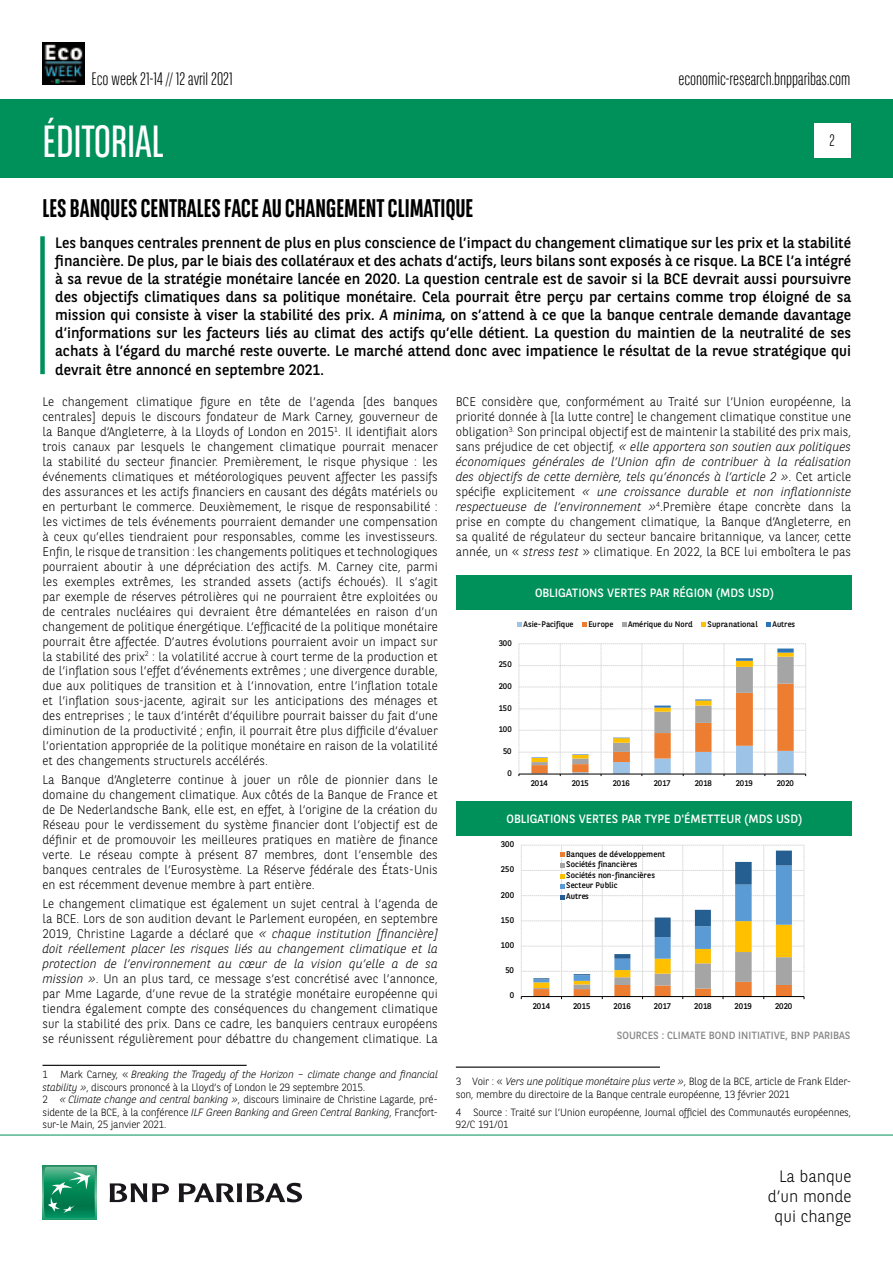
<style>
.page{position:relative;width:893px;height:1263px;background:#fff}
.page>*{position:absolute;margin:0;border:0;box-sizing:border-box;transform-origin:0 0}
.t1{font:45px "BNPP Sans Condensed";color:#fff}
.t2{font:700 25.5px "BNPP Sans Condensed";color:#000}
.t3{font:300 18px "BNPP Sans Condensed";color:#000}
.t4{font:300 16.5px/19.8px "BNPP Sans";color:#000;text-align:right}
.t5{font:300 16.5px "BNPP Sans Condensed";color:#000}
.t6{font:15px/18.1px "BNPP Sans";color:#000;text-align:justify}
.t7{font:300 12.45px/15px "BNPP Sans";color:#000;text-align:justify}
.t8{font:12px "BNPP Sans";color:#fff}
.t9{font:300 10.5px/12.6px "BNPP Sans";letter-spacing:-.02em;color:#000}
.t10{font:10.5px "BNPP Sans";color:#878787}
.t11{font:8.25px/10.6px "BNPP Sans";color:#000}
.t12{font:8.1px "BNPP Sans";letter-spacing:-.01em;color:#000}
.s1{font-style:italic}
</style>
<div class="page">
<div style="left:1px;top:99px;width:892px;height:78px;background:#00915b"></div>
<svg style="left:43px;top:1166px;width:53px;height:53px"></svg>
<svg style="left:44px;top:1167px;width:51px;height:51px;background:#26996e"></svg>
<svg style="left:110px;top:1183px;width:59px;height:19px"></svg>
<svg style="left:179px;top:1183px;width:123px;height:19px"></svg>
<hr style="left:0;top:1135px;width:893px;height:1px;background:#00915b">
<div style="left:814px;top:123px;width:36px;height:34px;background:#fff"></div>
<img style="left:43px;top:43px;width:42px;height:42px">
<div style="left:40px;top:236px;width:5px;height:138px;background:#00915b"></div>
<hr style="left:43px;top:1065px;width:204px;height:1px;background:#000">
<hr style="left:456px;top:1066px;width:204px;height:2px;background:#000">
<svg style="left:519px;top:643px;width:287px;height:133px"></svg>
<svg style="left:518px;top:623px;width:4px;height:4px"></svg>
<svg style="left:582px;top:623px;width:4px;height:4px"></svg>
<svg style="left:622px;top:623px;width:4px;height:4px"></svg>
<svg style="left:701px;top:623px;width:5px;height:4px"></svg>
<svg style="left:766px;top:623px;width:5px;height:4px"></svg>
<div style="left:457px;top:575px;width:395px;height:34px;background:#00915b"></div>
<svg style="left:521px;top:845px;width:284px;height:154px"></svg>
<div style="left:457px;top:801px;width:395px;height:35px;background:#00915b"></div>
<h3 class="t3" style="left:91px;top:67px;width:143px">Eco week 21-14 // 12 avril 2021</h3>
<h1 class="t1" style="left:43px;top:113px;width:123px">ÉDITORIAL</h1>
<h3 class="t3" style="left:678px;top:67px;width:174px">economic-research.bnpparibas.com</h3>
<h3 class="t5" style="left:829px;top:130px;width:7px">2</h3>
<h2 class="t2" style="left:43px;top:193px;width:432px">LES BANQUES CENTRALES FACE AU CHANGEMENT CLIMATIQUE</h2>
<p class="t6" style="left:55px;top:233px;width:797px">Les banques centrales prennent de plus en plus conscience de l’impact du changement climatique sur les prix et la stabilité financière. De plus, par le biais des collatéraux et des achats d’actifs, leurs bilans sont exposés à ce risque. La BCE l’a intégré à sa revue de la stratégie monétaire lancée en 2020. La question centrale est de savoir si la BCE devrait aussi poursuivre des objectifs climatiques dans sa politique monétaire. Cela pourrait être perçu par certains comme trop éloigné de sa mission qui consiste à viser la stabilité des prix. A minima, on s’attend à ce que la banque centrale demande davantage d’informations sur les facteurs liés au climat des actifs qu’elle détient. La question du maintien de la neutralité de ses achats à l’égard du marché reste ouverte. Le marché attend donc avec impatience le résultat de la revue stratégique qui devrait être annoncé en septembre 2021.</p>
<p class="t7" style="left:43px;top:394px;width:397px">Le changement climatique figure en tête de l’agenda [des banques centrales] depuis le discours fondateur de Mark Carney, gouverneur de la Banque d’Angleterre, à la Lloyds of London en 2015<sup>1</sup>. Il identifiait alors trois canaux par lesquels le changement climatique pourrait menacer la stabilité du secteur financier. Premièrement, le risque physique : les événements climatiques et météorologiques peuvent affecter les passifs des assurances et les actifs financiers en causant des dégâts matériels ou en perturbant le commerce. Deuxièmement, le risque de responsabilité : les victimes de tels événements pourraient demander une compensation à ceux qu’elles tiendraient pour responsables, comme les investisseurs.<br>Enfin, le risque de transition : les changements politiques et technologiques pourraient aboutir à une dépréciation des actifs. M. Carney cite, parmi les exemples extrêmes, les stranded assets (actifs échoués). Il s’agit par exemple de réserves pétrolières qui ne pourraient être exploitées ou de centrales nucléaires qui devraient être démantelées en raison d’un changement de politique énergétique. L’efficacité de la politique monétaire pourrait être affectée. D’autres évolutions pourraient avoir un impact sur la stabilité des prix<sup>2</sup> : la volatilité accrue à court terme de la production et de l’inflation sous l’effet d’événements extrêmes ; une divergence durable, due aux politiques de transition et à l’innovation, entre l’inflation totale et l’inflation sous-jacente, agirait sur les anticipations des ménages et des entreprises ; le taux d’intérêt d’équilibre pourrait baisser du fait d’une diminution de la productivité ; enfin, il pourrait être plus difficile d’évaluer l’orientation appropriée de la politique monétaire en raison de la volatilité et des changements structurels accélérés.</p>
<p class="t7" style="left:43px;top:772px;width:397px">La Banque d’Angleterre continue à jouer un rôle de pionnier dans le domaine du changement climatique. Aux côtés de la Banque de France et de De Nederlandsche Bank, elle est, en effet, à l’origine de la création du Réseau pour le verdissement du système financier dont l’objectif est de définir et de promouvoir les meilleures pratiques en matière de finance verte. Le réseau compte à présent 87 membres, dont l’ensemble des banques centrales de l’Eurosystème. La Réserve fédérale des États-Unis en est récemment devenue membre à part entière.</p>
<p class="t7" style="left:43px;top:896px;width:397px">Le changement climatique est également un sujet central à l’agenda de la BCE. Lors de son audition devant le Parlement européen, en septembre 2019, Christine Lagarde a déclaré que <span class="s1">« chaque institution [financière] doit réellement placer les risques liés au changement climatique et la protection de l’environnement au cœur de la vision qu’elle a de sa mission »</span>. Un an plus tard, ce message s’est concrétisé avec l’annonce, par Mme Lagarde, d’une revue de la stratégie monétaire européenne qui tiendra également compte des conséquences du changement climatique sur la stabilité des prix. Dans ce cadre, les banquiers centraux européens se réunissent régulièrement pour débattre du changement climatique. La</p>
<p class="t9" style="left:43px;top:1067px;width:397px">1 Mark Carney, « <span class="s1">Breaking the Tragedy of the Horizon – climate change and financial stability »</span>, discours prononcé à la Lloyd’s of London le 29 septembre 2015.<br>2 <span class="s1">« Climate change and central banking »</span>, discours liminaire de Christine Lagarde, pré&shy;sidente de la BCE, à la conférence <span class="s1">ILF Green Banking and Green Central Banking</span>, Francfort&shy;sur-le Main, 25 janvier 2021.</p>
<p class="t7" style="left:456px;top:394px;width:397px">BCE considère que, conformément au Traité sur l’Union européenne, la priorité donnée à [la lutte contre] le changement climatique constitue une obligation<sup>3.</sup> Son principal objectif est de maintenir la stabilité des prix mais, sans préjudice de cet objectif, <span class="s1">« elle apportera son soutien aux politiques économiques générales de l’Union afin de contribuer à la réalisation des objectifs de cette dernière, tels qu’énoncés à l’article 2 »</span>. Cet article spécifie explicitement <span class="s1">« une croissance durable et non inflationniste respectueuse de l’environnement »</span><sup>4</sup>.Première étape concrète dans la prise en compte du changement climatique, la Banque d’Angleterre, en sa qualité de régulateur du secteur bancaire britannique, va lancer, cette année, un « <span class="s1">stress test</span> » climatique. En 2022, la BCE lui emboîtera le pas</p>
<p class="t8" style="left:535px;top:584px;width:240px">OBLIGATIONS VERTES PAR RÉGION (MDS USD)</p>
<p class="t12" style="left:524px;top:618px;width:51px">Asie-Pacifique</p>
<p class="t12" style="left:588px;top:618px;width:26px">Europe</p>
<p class="t12" style="left:628px;top:618px;width:66px">Amérique du Nord</p>
<p class="t12" style="left:708px;top:618px;width:52px">Supranational</p>
<p class="t12" style="left:772px;top:618px;width:24px">Autres</p>
<p class="t12" style="left:499px;top:637px;width:15px">300</p>
<p class="t12" style="left:499px;top:659px;width:15px">250</p>
<p class="t12" style="left:499px;top:681px;width:15px">200</p>
<p class="t12" style="left:499px;top:702px;width:15px">150</p>
<p class="t12" style="left:499px;top:724px;width:15px">100</p>
<p class="t12" style="left:503px;top:746px;width:10px">50</p>
<p class="t12" style="left:507px;top:767px;width:6px">0</p>
<p class="t12" style="left:531px;top:777px;width:19px">2014</p>
<p class="t12" style="left:572px;top:777px;width:19px">2015</p>
<p class="t12" style="left:613px;top:777px;width:19px">2016</p>
<p class="t12" style="left:654px;top:777px;width:19px">2017</p>
<p class="t12" style="left:695px;top:777px;width:19px">2018</p>
<p class="t12" style="left:736px;top:777px;width:19px">2019</p>
<p class="t12" style="left:777px;top:777px;width:19px">2020</p>
<p class="t8" style="left:507px;top:811px;width:297px">OBLIGATIONS VERTES PAR TYPE D'ÉMETTEUR (MDS USD)</p>
<p class="t11" style="left:501px;top:838px;width:15px">300</p>
<p class="t11" style="left:566px;top:848px;width:100px">Banques de développement<br>Sociétés financières<br>Sociétés non-financières<br>Secteur Public<br>Autres</p>
<p class="t11" style="left:501px;top:864px;width:15px">250</p>
<p class="t11" style="left:501px;top:889px;width:15px">200</p>
<p class="t11" style="left:501px;top:914px;width:15px">150</p>
<p class="t11" style="left:501px;top:939px;width:15px">100</p>
<p class="t11" style="left:505px;top:965px;width:10px">50</p>
<p class="t11" style="left:510px;top:990px;width:6px">0</p>
<p class="t11" style="left:533px;top:1000px;width:19px">2014</p>
<p class="t11" style="left:573px;top:1000px;width:19px">2015</p>
<p class="t11" style="left:613px;top:1000px;width:19px">2016</p>
<p class="t11" style="left:654px;top:1000px;width:19px">2017</p>
<p class="t11" style="left:694px;top:1000px;width:19px">2018</p>
<p class="t11" style="left:735px;top:1000px;width:19px">2019</p>
<p class="t11" style="left:775px;top:1000px;width:19px">2020</p>
<p class="t10" style="left:617px;top:1028px;width:235px">SOURCES : CLIMATE BOND INITIATIVE, BNP PARIBAS</p>
<p class="t9" style="left:456px;top:1075px;width:397px">3 Voir : « <span class="s1">Vers une politique monétaire plus verte »</span>, Blog de la BCE, article de Frank Elder&shy;son, membre du directoire de la Banque centrale européenne, 13 février 2021</p>
<p class="t9" style="left:456px;top:1105px;width:397px">4 Source : Traité sur l’Union européenne, Journal officiel des Communautés européennes,<br>92/C 191/01</p>
<h3 class="t4" style="left:768px;top:1165px;width:85px">La banque d’un monde qui change</h3>
</div>
